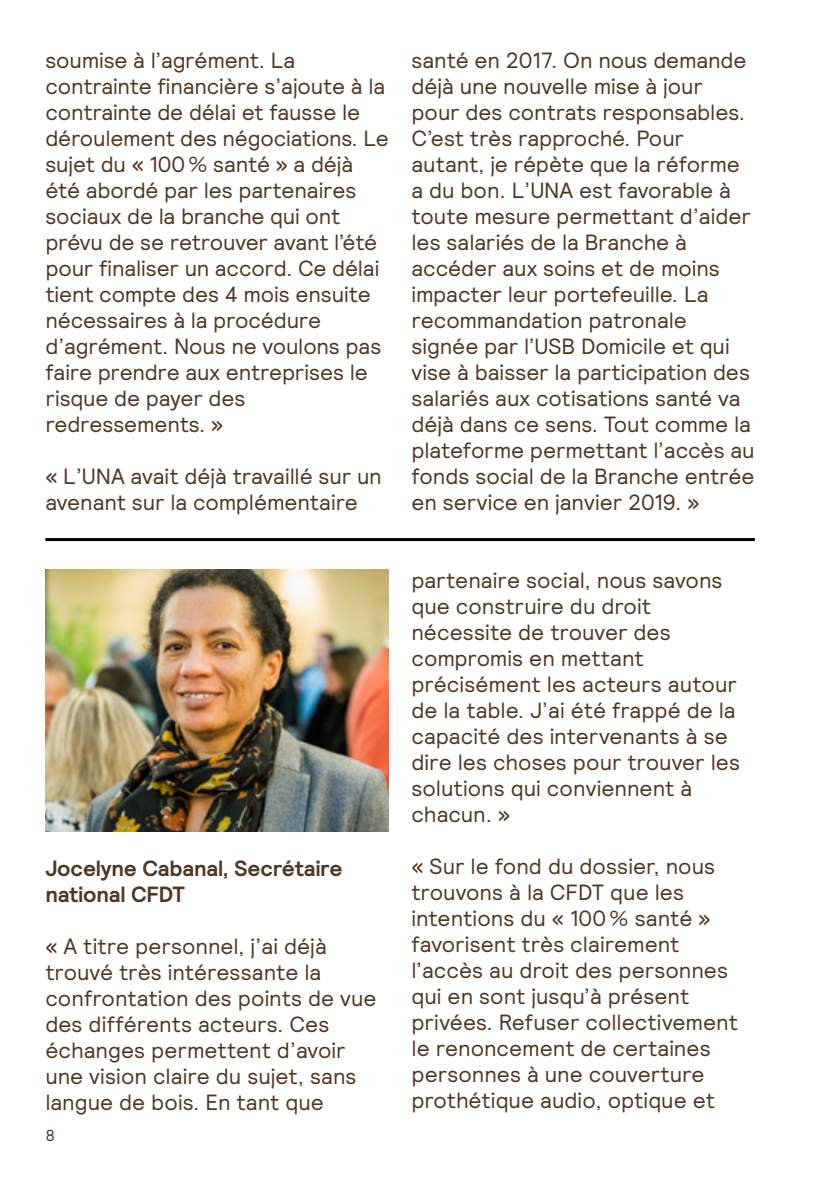
<style>
.page{position:relative;width:840px;height:1191px;background:#fff}
.page>*{position:absolute;margin:0;border:0;box-sizing:border-box;transform-origin:0 0}
.t1{font:22px/26px "Relative";letter-spacing:-.005em;color:#503723}
.t2{font:700 22px/26px "Relative";letter-spacing:-.01em;color:#503723}
.t3{font:16px "Relative";color:#503723}
</style>
<div class="page">
<hr style="left:45px;top:538px;width:709px;height:3px;background:#000">
<img style="left:45px;top:569px;width:343px;height:262px">
<p class="t1" style="left:45px;top:46px;width:344px">soumise à l’agrément. La contrainte financière s’ajoute à la contrainte de délai et fausse le déroulement des négociations. Le sujet du « 100% santé » a déjà été abordé par les partenaires sociaux de la branche qui ont prévu de se retrouver avant l’été pour finaliser un accord. Ce délai tient compte des 4 mois ensuite nécessaires à la procédure d’agrément. Nous ne voulons pas faire prendre aux entreprises le risque de payer des redressements. »</p>
<p class="t1" style="left:45px;top:462px;width:338px">« L’UNA avait déjà travaillé sur un avenant sur la complémentaire</p>
<p class="t2" style="left:45px;top:854px;width:298px">Jocelyne Cabanal, Secrétaire national CFDT</p>
<p class="t1" style="left:45px;top:932px;width:332px">« A titre personnel, j’ai déjà trouvé très intéressante la confrontation des points de vue des différents acteurs. Ces échanges permettent d’avoir une vision claire du sujet, sans langue de bois. En tant que</p>
<p class="t3" style="left:45px;top:1125px;width:11px">8</p>
<p class="t1" style="left:411px;top:46px;width:345px">santé en 2017. On nous demande déjà une nouvelle mise à jour pour des contrats responsables.<br>C’est très rapproché. Pour autant, je répète que la réforme a du bon. L’UNA est favorable à toute mesure permettant d’aider les salariés de la Branche à accéder aux soins et de moins impacter leur portefeuille. La recommandation patronale signée par l’USB Domicile et qui vise à baisser la participation des salariés aux cotisations santé va déjà dans ce sens. Tout comme la plateforme permettant l’accès au fonds social de la Branche entrée en service en janvier 2019. »</p>
<p class="t1" style="left:411px;top:566px;width:330px">partenaire social, nous savons que construire du droit nécessite de trouver des compromis en mettant précisément les acteurs autour de la table. J’ai été frappé de la capacité des intervenants à se dire les choses pour trouver les solutions qui conviennent à chacun. »</p>
<p class="t1" style="left:411px;top:852px;width:328px">« Sur le fond du dossier, nous trouvons à la CFDT que les intentions du « 100% santé » favorisent très clairement l’accès au droit des personnes qui en sont jusqu’à présent privées. Refuser collectivement le renoncement de certaines personnes à une couverture prothétique audio, optique et</p>
</div>
